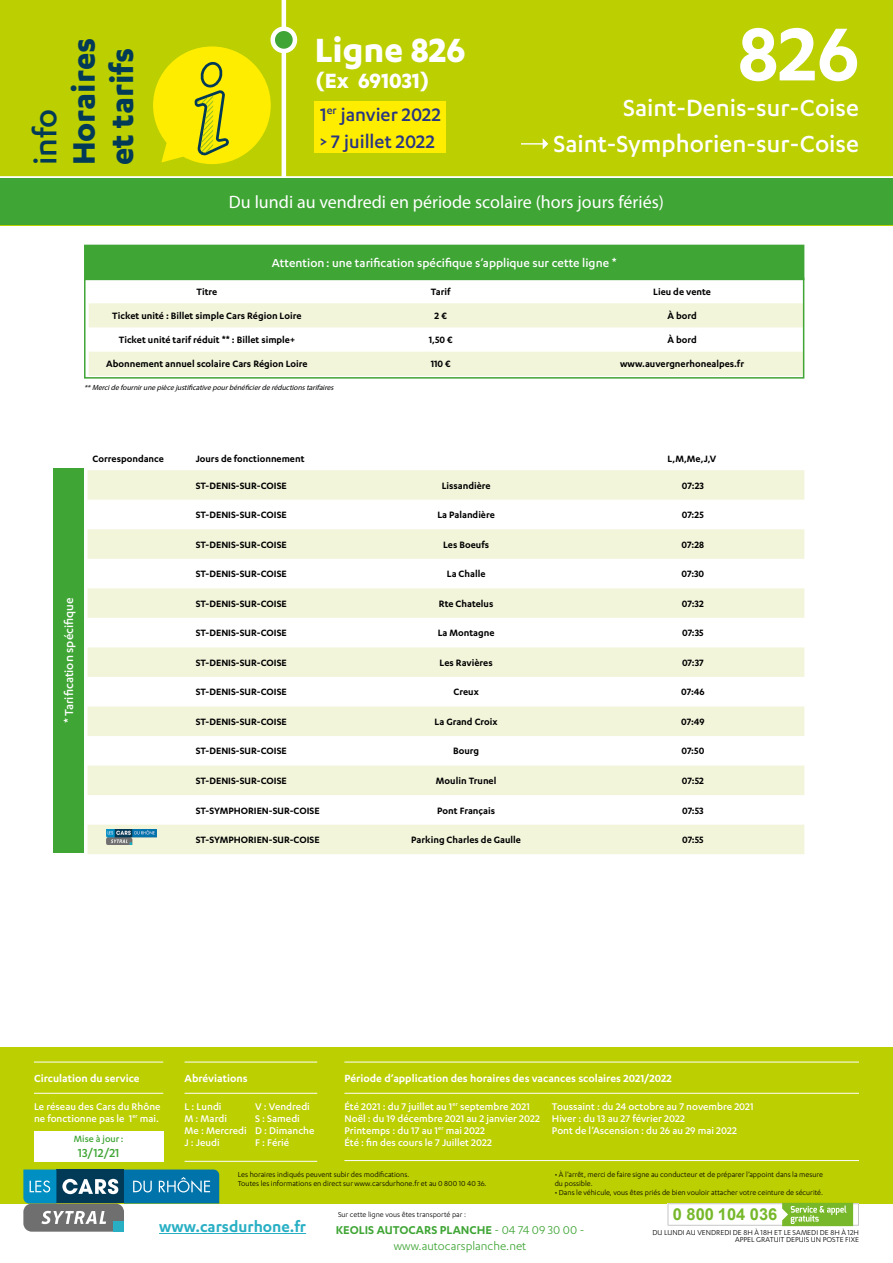
<style>
.page{position:relative;width:893px;height:1263px;background:#fff}
.page>*{position:absolute;margin:0;border:0;box-sizing:border-box;transform-origin:0 0}
.t1{font:600 87px "Karbon";color:#fff}
.t2{font:700 39px "Karbon";color:#fff}
.t3{font:700 36px/38.4px "Karbon";color:#003a57}
.t4{font:500 36px "Karbon";color:#003a57}
.t5{font:500 27px/35.7px "Karbon";color:#fff;text-align:right}
.t6{font:700 24px "Karbon";color:#fff}
.t7{font:500 21px/27px "Karbon";color:#283583}
.t8{font:18px "Myriad Pro";color:#fff}
.t9{font:600 17.55px "Karbon";color:#28afc4}
.t10{font:700 16.5px "Arial";color:#76b82a}
.t11{font:500 13.5px "Karbon";color:#fff}
.t12{font:500 13.5px "Karbon";color:#3fa535}
.t13{font:13.2px/15.9px "Karbon";color:#3fa535;text-align:center}
.t14{font:600 12px "Karbon";color:#fff}
.t15{font:500 11.25px/12px "Karbon";color:#fff}
.t16{font:600 10.65px "Karbon";color:#000}
.t17{font:500 10.5px "Karbon";color:#3fa535}
.t18{font:8.25px/9px "Karbon";color:#000}
.t19{font:italic 7.5px "Myriad Pro";color:#000}
.s1{font-weight:600}
</style>
<div class="page">
<div style="left:0;top:1047px;width:893px;height:156px;background:#bccf00"></div>
<hr style="left:159px;top:1233px;width:147px;height:1px;background:#28afc4">
<svg style="left:23px;top:1169px;width:196px;height:63px"></svg>
<hr style="left:34px;top:1062px;width:129px;height:1px;background:#fff">
<hr style="left:34px;top:1093px;width:129px;height:1px;background:#fff">
<hr style="left:185px;top:1062px;width:132px;height:1px;background:#fff">
<hr style="left:185px;top:1093px;width:132px;height:1px;background:#fff">
<hr style="left:185px;top:1161px;width:132px;height:1px;background:#fff">
<hr style="left:344px;top:1062px;width:515px;height:1px;background:#fff">
<hr style="left:344px;top:1093px;width:515px;height:1px;background:#fff">
<hr style="left:344px;top:1160px;width:515px;height:1px;background:#fff">
<div style="left:34px;top:1131px;width:129px;height:31px;background:#fff"></div>
<svg style="left:668px;top:1203px;width:191px;height:23px"></svg>
<div style="left:0;top:0;width:893px;height:225px;background:#bccf00"></div>
<svg style="left:0;top:176px;width:893px;height:3px;background:#bbdead"></svg>
<hr style="left:282px;top:0;width:4px;height:178px;background:#fff">
<svg style="left:273px;top:29px;width:22px;height:22px"></svg>
<div style="left:270px;top:27px;width:27px;height:26px;border:4px solid #fff;border-radius:50%"></div>
<div style="left:0;top:179px;width:893px;height:46px;background:#3fa535"></div>
<svg style="left:153px;top:46px;width:117px;height:118px"></svg>
<svg style="left:88px;top:470px;width:716px;height:384px;fill:#f3f5db"></svg>
<svg style="left:543px;top:138px;width:5px;height:11px"></svg>
<hr style="left:521px;top:143px;width:23px;height:2px;background:#fff">
<div style="left:53px;top:468px;width:31px;height:385px;background:#3fa535"></div>
<div style="left:315px;top:101px;width:131px;height:52px;background:#ffed00"></div>
<div style="left:89px;top:303px;width:712px;height:24px;background:#f3f5db"></div>
<div style="left:89px;top:352px;width:712px;height:24px;background:#f3f5db"></div>
<div style="left:84px;top:278px;width:720px;height:101px;border:2px solid #3fa535"></div>
<div style="left:85px;top:245px;width:719px;height:34px;background:#3fa535"></div>
<div style="left:84px;top:245px;width:720px;height:35px;border:2px solid #3fa535"></div>
<img style="left:107px;top:829px;width:49px;height:15px">
<h3 class="t4" style="left:25px;top:165px;width:58px;rotate:-90deg">info</h3>
<h3 class="t3" style="left:63px;top:165px;width:129px;rotate:-90deg">Horaires et tarifs</h3>
<h2 class="t2" style="left:315px;top:28px;width:152px">Ligne 826</h2>
<h3 class="t6" style="left:315px;top:67px;width:117px">(Ex 691031)</h3>
<h3 class="t7" style="left:320px;top:100px;width:122px">1<sup>er</sup> janvier 2022 &gt; 7 juillet 2022</h3>
<h1 class="t1" style="left:738px;top:5px;width:123px">826</h1>
<h3 class="t5" style="left:553px;top:89px;width:307px">Saint-Denis-sur-Coise<br>Saint-Symphorien-sur-Coise</h3>
<h3 class="t8" style="left:229px;top:191px;width:437px">Du lundi au vendredi en période scolaire (hors jours fériés)</h3>
<p class="t11" style="left:272px;top:255px;width:346px">Attention: une tarification spécifique s’applique sur cette ligne *</p>
<p class="t16" style="left:196px;top:286px;width:22px">Titre</p>
<p class="t16" style="left:431px;top:286px;width:21px">Tarif</p>
<p class="t16" style="left:653px;top:286px;width:59px">Lieu de vente</p>
<p class="t16" style="left:112px;top:310px;width:191px">Ticket unité : Billet simple Cars Région Loire</p>
<p class="t16" style="left:435px;top:310px;width:14px">2€</p>
<p class="t16" style="left:667px;top:310px;width:31px">À bord</p>
<p class="t16" style="left:119px;top:334px;width:178px">Ticket unité tarif réduit ** : Billet simple+</p>
<p class="t16" style="left:429px;top:334px;width:25px">1,50 €</p>
<p class="t16" style="left:667px;top:334px;width:31px">À bord</p>
<p class="t16" style="left:106px;top:358px;width:203px">Abonnement annuel scolaire Cars Région Loire</p>
<p class="t16" style="left:431px;top:358px;width:22px">110 €</p>
<p class="t16" style="left:620px;top:358px;width:125px">www.auvergnerhonealpes.fr</p>
<p class="t19" style="left:84px;top:382px;width:253px">**Mercidefournirunepiècejustificativepourbénéficierderéductionstarifaires</p>
<p class="t11" style="left:62px;top:723px;width:127px;rotate:-90deg">*Tarification spécifique</p>
<p class="t16" style="left:93px;top:452px;width:73px">Correspondance</p>
<p class="t16" style="left:196px;top:452px;width:110px">Jours de fonctionnement</p>
<p class="t16" style="left:667px;top:452px;width:51px">L,M,Me,J,V</p>
<p class="t16" style="left:196px;top:479px;width:93px">ST-DENIS-SUR-COISE</p>
<p class="t16" style="left:442px;top:479px;width:50px">Lissandière</p>
<p class="t16" style="left:682px;top:479px;width:24px">07:23</p>
<p class="t16" style="left:196px;top:509px;width:93px">ST-DENIS-SUR-COISE</p>
<p class="t16" style="left:437px;top:509px;width:59px">La Palandière</p>
<p class="t16" style="left:682px;top:509px;width:24px">07:25</p>
<p class="t16" style="left:196px;top:538px;width:93px">ST-DENIS-SUR-COISE</p>
<p class="t16" style="left:443px;top:538px;width:47px">Les Boeufs</p>
<p class="t16" style="left:682px;top:538px;width:24px">07:28</p>
<p class="t16" style="left:196px;top:568px;width:93px">ST-DENIS-SUR-COISE</p>
<p class="t16" style="left:447px;top:568px;width:40px">La Challe</p>
<p class="t16" style="left:681px;top:568px;width:24px">07:30</p>
<p class="t16" style="left:196px;top:597px;width:93px">ST-DENIS-SUR-COISE</p>
<p class="t16" style="left:439px;top:597px;width:56px">Rte Chatelus</p>
<p class="t16" style="left:682px;top:597px;width:23px">07:32</p>
<p class="t16" style="left:196px;top:627px;width:93px">ST-DENIS-SUR-COISE</p>
<p class="t16" style="left:438px;top:627px;width:58px">La Montagne</p>
<p class="t16" style="left:682px;top:627px;width:23px">07:35</p>
<p class="t16" style="left:196px;top:656px;width:93px">ST-DENIS-SUR-COISE</p>
<p class="t16" style="left:440px;top:656px;width:55px">Les Ravières</p>
<p class="t16" style="left:682px;top:656px;width:23px">07:37</p>
<p class="t16" style="left:196px;top:686px;width:93px">ST-DENIS-SUR-COISE</p>
<p class="t16" style="left:453px;top:686px;width:27px">Creux</p>
<p class="t16" style="left:681px;top:686px;width:25px">07:46</p>
<p class="t16" style="left:196px;top:716px;width:93px">ST-DENIS-SUR-COISE</p>
<p class="t16" style="left:435px;top:716px;width:65px">La Grand Croix</p>
<p class="t16" style="left:681px;top:716px;width:25px">07:49</p>
<p class="t16" style="left:196px;top:745px;width:93px">ST-DENIS-SUR-COISE</p>
<p class="t16" style="left:453px;top:745px;width:28px">Bourg</p>
<p class="t16" style="left:681px;top:745px;width:24px">07:50</p>
<p class="t16" style="left:196px;top:775px;width:93px">ST-DENIS-SUR-COISE</p>
<p class="t16" style="left:436px;top:775px;width:62px">Moulin Trunel</p>
<p class="t16" style="left:682px;top:775px;width:23px">07:52</p>
<p class="t16" style="left:196px;top:804px;width:126px">ST-SYMPHORIEN-SUR-COISE</p>
<p class="t16" style="left:437px;top:804px;width:59px">Pont Français</p>
<p class="t16" style="left:682px;top:804px;width:23px">07:53</p>
<p class="t16" style="left:196px;top:834px;width:126px">ST-SYMPHORIEN-SUR-COISE</p>
<p class="t16" style="left:411px;top:834px;width:111px">Parking Charles de Gaulle</p>
<p class="t16" style="left:682px;top:834px;width:23px">07:55</p>
<p class="t14" style="left:34px;top:1071px;width:107px">Circulation du service</p>
<p class="t15" style="left:34px;top:1100px;width:128px">Le réseau des Cars du Rhône ne fonctionne pas le 1<sup>er</sup> mai.</p>
<p class="t17" style="left:74px;top:1133px;width:51px">Mise à jour:</p>
<p class="t12" style="left:78px;top:1145px;width:43px">13/12/21</p>
<p class="t14" style="left:185px;top:1071px;width:65px">Abréviations</p>
<p class="t14" style="left:344px;top:1071px;width:329px">Période d’application des horaires des vacances scolaires 2021/2022</p>
<p class="t15" style="left:344px;top:1100px;width:197px">Été 2021 : du 7 juillet au 1<sup>er</sup> septembre 2021<br>Noël : du 19 décembre 2021 au 2 janvier 2022<br>Printemps : du 17 au 1<sup>er</sup> mai 2022<br>Été : fin des cours le 7 Juillet 2022</p>
<p class="t15" style="left:552px;top:1100px;width:203px">Toussaint : du 24 octobre au 7 novembre 2021<br>Hiver : du 13 au 27 février 2022<br>Pont de l’Ascension : du 26 au 29 mai 2022</p>
<p class="t15" style="left:255px;top:1100px;width:61px">V : Vendredi<br>S : Samedi<br>D : Dimanche<br>F : Férié</p>
<p class="t15" style="left:185px;top:1100px;width:64px">L : Lundi<br>M : Mardi<br>Me : Mercredi<br>J : Jeudi</p>
<p class="t18" style="left:238px;top:1170px;width:250px">Les horaires indiqués peuvent subir des modifications.<br>Toutes les informations en direct sur www.carsdurhone.fr et au 0 800 10 40 36.</p>
<p class="t18" style="left:555px;top:1170px;width:270px">• À l’arrêt, merci de faire signe au conducteur et de préparer l’appoint dans la mesure du possible.</p>
<p class="t18" style="left:555px;top:1188px;width:270px">• Dans le véhicule, vous êtes priés de bien vouloir attacher votre ceinture de sécurité.</p>
<h3 class="t9" style="left:159px;top:1216px;width:149px">www.carsdurhone.fr</h3>
<p class="t18" style="left:338px;top:1210px;width:130px">Sur cette ligne vous êtes transporté par :</p>
<p class="t13" style="left:336px;top:1221px;width:250px"><span class="s1">KEOLIS AUTOCARS PLANCHE</span> - 04 74 09 30 00 - www.autocarsplanche.net</p>
<h3 class="t10" style="left:673px;top:1204px;width:106px">0 800 104 036</h3>
<p class="t18" style="left:652px;top:1228px;width:208px;line-height:7.5px;text-align:right">DU LUNDI AU VENDREDI DE 8H À 18H ET LE SAMEDI DE 8H À 12H<br>APPEL GRATUIT DEPUIS UN POSTE FIXE</p>
</div>
